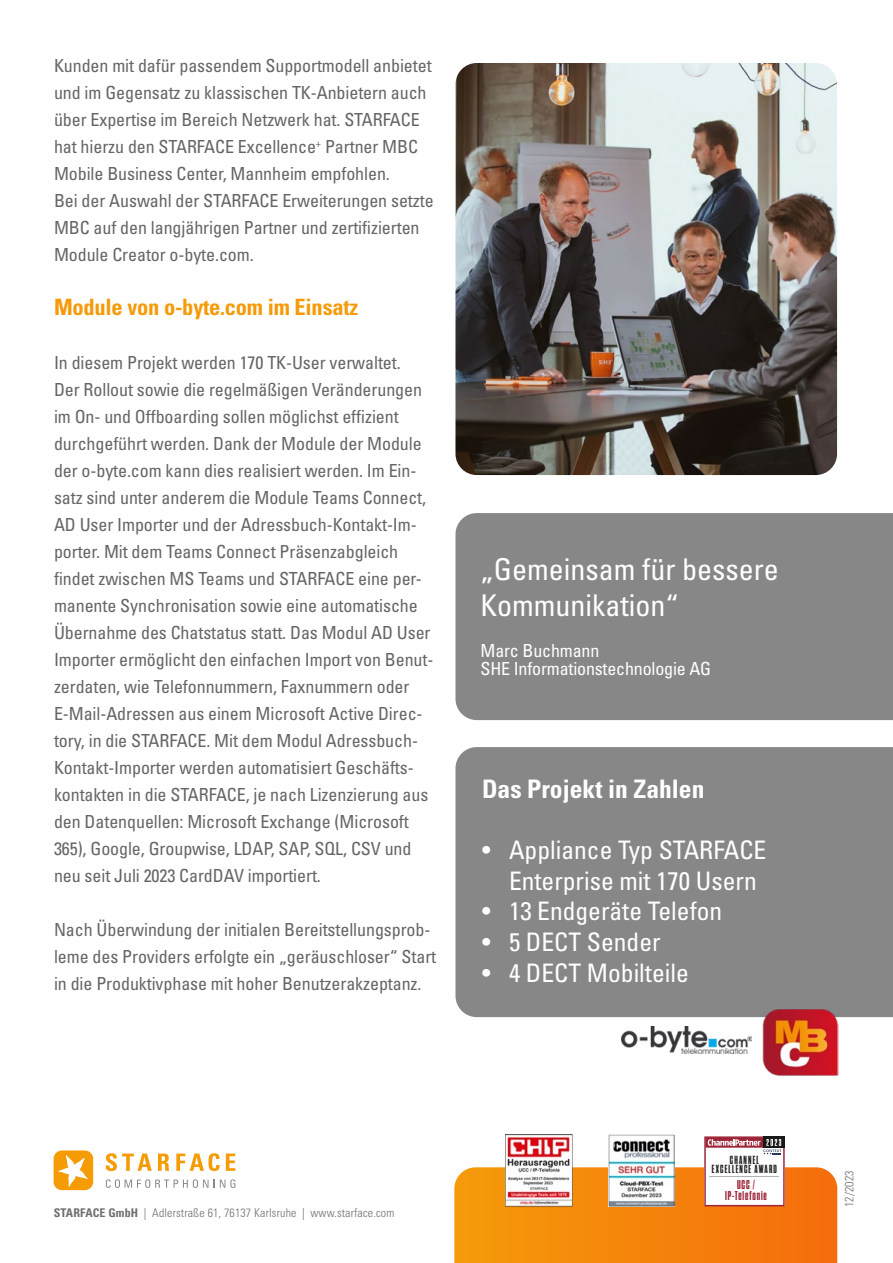
<style>
.page{position:relative;width:893px;height:1263px;background:#fff}
.page>*{position:absolute;margin:0;border:0;box-sizing:border-box;transform-origin:0 0}
.t1{font:condensed 30px/36px "Univers LT Std";color:#fff}
.t2{font:condensed 25.5px/30.6px "Univers LT Std";color:#fff}
.t3{font:700 condensed 25.5px "Univers LT Std";color:#fff}
.t4{font:700 condensed 22.5px "Univers LT Std";letter-spacing:-.01em;color:#f59b0a}
.t5{font:condensed 18px/27px "Univers LT Std";letter-spacing:-.005em;color:#656565}
.t6{font:condensed 18px/18px "Univers LT Std";letter-spacing:-.01em;color:#fff}
.t7{font:700 12.75px/11.7px "Tungsten Condensed";letter-spacing:.07em;color:#9c2436;text-align:center}
.t8{font:300 condensed 12px "Univers LT Std";letter-spacing:.01em;color:#706f6f}
.t9{font:700 11.7px/9.8px "Tungsten Condensed";letter-spacing:.1em;color:#222221;text-align:center}
.s1{font-weight:700}
</style>
<div class="page">
<div style="left:455px;top:513px;width:438px;height:207px;background:#878787"></div>
<img style="left:455px;top:63px;width:382px;height:412px">
<div style="left:455px;top:747px;width:438px;height:270px;background:#878787"></div>
<svg style="left:54px;top:1150px;width:39px;height:40px"></svg>
<svg style="left:106px;top:1153px;width:46px;height:18px"></svg>
<svg style="left:158px;top:1153px;width:11px;height:18px"></svg>
<svg style="left:176px;top:1153px;width:44px;height:18px"></svg>
<svg style="left:226px;top:1153px;width:9px;height:18px"></svg>
<svg style="left:106px;top:1179px;width:102px;height:9px"></svg>
<svg style="left:214px;top:1179px;width:21px;height:9px"></svg>
<img style="left:621px;top:1026px;width:131px;height:27px">
<img style="left:762px;top:1003px;width:77px;height:73px">
<svg style="left:454px;top:1136px;width:383px;height:127px"></svg>
<hr style="left:710px;top:1176px;width:69px;height:1px;background:#b0b1b1">
<img style="left:506px;top:1134px;width:68px;height:73px">
<img style="left:609px;top:1134px;width:65px;height:72px">
<p class="t5" style="left:54px;top:52px;width:381px">Kunden mit dafür passendem Supportmodell anbietet und im Gegensatz zu klassischen TK-Anbietern auch über Expertise im Bereich Netzwerk hat. STARFACE hat hierzu den STARFACE Excellence<sup>+</sup> Partner MBC Mobile Business Center, Mannheim empfohlen.<br>Bei der Auswahl der STARFACE Erweiterungen setzte MBC auf den langjährigen Partner und zertifizierten Module Creator o-byte.com.</p>
<p class="t4" style="left:54px;top:293px;width:306px">Module von o-byte.com im Einsatz</p>
<p class="t5" style="left:54px;top:349px;width:381px">In diesem Projekt werden 170 TK-User verwaltet.<br>Der Rollout sowie die regelmäßigen Veränderungen im On- und Offboarding sollen möglichst effizient durchgeführt werden. Dank der Module der Module der o-byte.com kann dies realisiert werden. Im Ein&shy;satz sind unter anderem die Module Teams Connect, AD User Importer und der Adressbuch-Kontakt-Im&shy;porter. Mit dem Teams Connect Präsenzabgleich findet zwischen MS Teams und STARFACE eine per&shy;manente Synchronisation sowie eine automatische Übernahme des Chatstatus statt. Das Modul AD User Importer ermöglicht den einfachen Import von Benut&shy;zerdaten, wie Telefonnummern, Faxnummern oder E-Mail-Adressen aus einem Microsoft Active Direc&shy;tory, in die STARFACE. Mit dem Modul Adressbuch-Kontakt-Importer werden automatisiert Geschäfts&shy;kontakten in die STARFACE, je nach Lizenzierung aus den Datenquellen: Microsoft Exchange (Microsoft 365), Google, Groupwise, LDAP, SAP, SQL, CSV und neu seit Juli 2023 CardDAV importiert.</p>
<p class="t5" style="left:54px;top:916px;width:384px">Nach Überwindung der initialen Bereitstellungsprob&shy;leme des Providers erfolgte ein „geräuschloser“ Start in die Produktivphase mit hoher Benutzerakzeptanz.</p>
<h1 class="t1" style="left:480px;top:551px;width:300px">„Gemeinsam für bessere<br>Kommunikation“</h1>
<p class="t6" style="left:480px;top:641px;width:232px">Marc Buchmann<br>SHE Informationstechnologie AG</p>
<h2 class="t3" style="left:482px;top:773px;width:224px">Das Projekt in Zahlen</h2>
<h2 class="t2" style="left:509px;top:834px;width:259px;text-indent:-27px">• Appliance Typ STARFACE<br>Enterprise mit 170 Usern</h2>
<h2 class="t2" style="left:482px;top:896px;width:242px">• 13 Endgeräte Telefon</h2>
<h2 class="t2" style="left:482px;top:926px;width:180px">• 5 DECT Sender</h2>
<h2 class="t2" style="left:482px;top:957px;width:208px">• 4 DECT Mobilteile</h2>
<p class="t8" style="left:54px;top:1205px;width:342px"><span class="s1">STARFACE GmbH</span> | Adlerstraße 61, 76137 Karlsruhe | www.starface.com</p>
<p class="t9" style="left:712px;top:1155px;width:66px">CHANNEL<br>EXCELLENCE AWARD</p>
<p class="t7" style="left:725px;top:1179px;width:43px">UCC /<br>IP-Telefonie</p>
<p class="t8" style="left:842px;top:1207px;width:38px;rotate:-90deg">12/2023</p>
</div>
